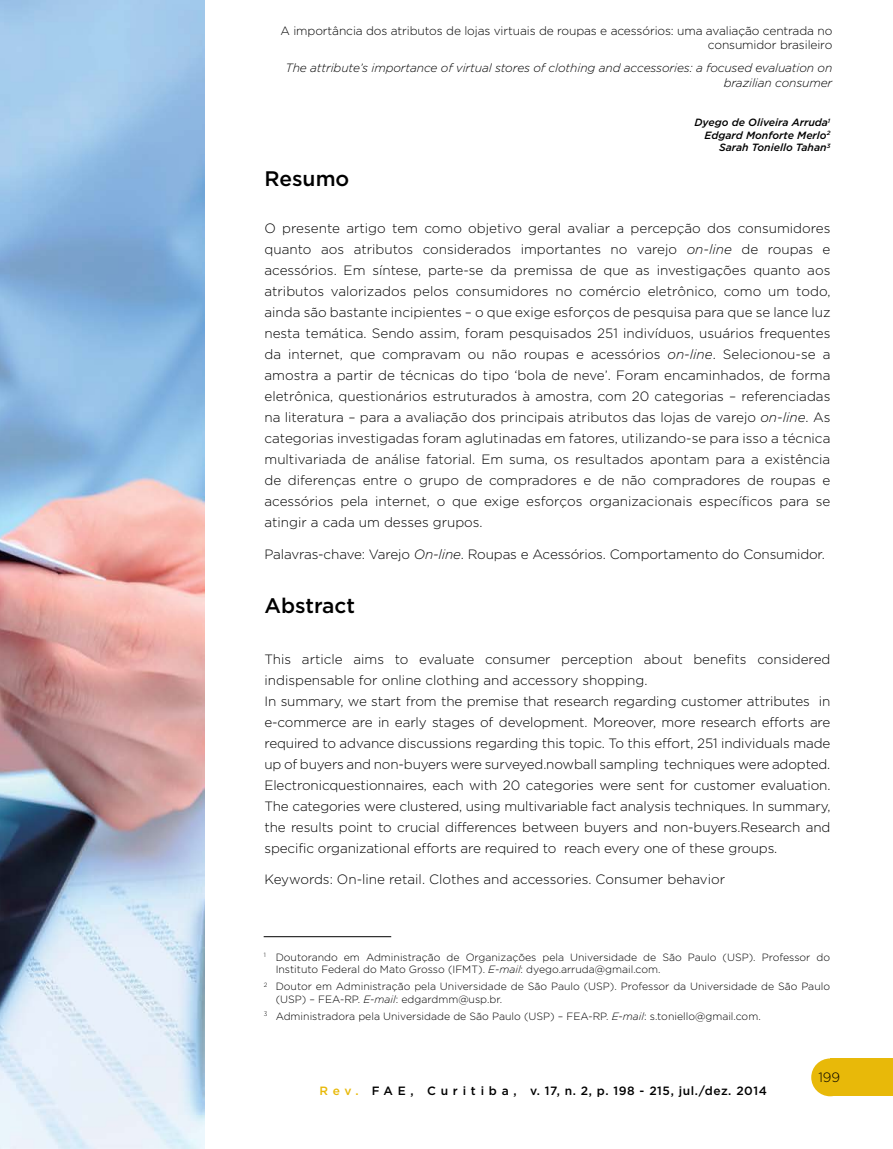
<style>
.page{position:relative;width:893px;height:1149px;background:#fff}
.page>*{position:absolute;margin:0;border:0;box-sizing:border-box;transform-origin:0 0}
.t1{font:500 21px "Gotham";color:#000}
.t2{font:300 13.5px/21px "Gotham";letter-spacing:-.01em;color:#000;text-align:justify}
.t3{font:300 12px/14.4px "Gotham";letter-spacing:-.01em;color:#000;text-align:right}
.t4{font:italic 300 12px/14.4px "Gotham";letter-spacing:-.01em;color:#000;text-align:right}
.t5{font:500 12px "Gotham";letter-spacing:.05em;color:#000}
.t6{font:300 10.5px/12.6px "Gotham";color:#000}
.t7{font:italic 500 10.5px/12.6px "Gotham";color:#000;text-align:right}
.s1{font-style:italic}
.s2{color:#e8b909}
</style>
<div class="page">
<div style="left:830px;top:1058px;width:63px;height:37px;background:#e8b909"></div>
<div style="left:811px;top:1058px;width:38px;height:37px;background:#e8b909;border-radius:50%"></div>
<img style="left:0;top:0;width:204px;height:1148px">
<hr style="left:264px;top:936px;width:127px;height:1px;background:#000">
<p class="t3" style="left:281px;top:23px;width:553px">A importância dos atributos de lojas virtuais de roupas e acessórios: uma avaliação centrada no consumidor brasileiro</p>
<p class="t4" style="left:286px;top:61px;width:548px">The attribute’s importance of virtual stores of clothing and accessories: a focused evaluation on brazilian consumer</p>
<p class="t7" style="left:694px;top:116px;width:137px">Dyego de Oliveira Arruda<sup>1<br></sup>Edgard Monforte Merlo<sup>2<br></sup>Sarah Toniello Tahan<sup>3</sup></p>
<p class="t1" style="left:264px;top:166px;width:86px">Resumo</p>
<p class="t2" style="left:264px;top:217px;width:567px">O presente artigo tem como objetivo geral avaliar a percepção dos consumidores quanto aos atributos considerados importantes no varejo <span class="s1">on-line</span> de roupas e acessórios. Em síntese, parte-se da premissa de que as investigações quanto aos atributos valorizados pelos consumidores no comércio eletrônico, como um todo, ainda são bastante incipientes – o que exige esforços de pesquisa para que se lance luz nesta temática. Sendo assim, foram pesquisados 251 indivíduos, usuários frequentes da internet, que compravam ou não roupas e acessórios <span class="s1">on-line</span>. Selecionou-se a amostra a partir de técnicas do tipo ‘bola de neve’. Foram encaminhados, de forma eletrônica, questionários estruturados à amostra, com 20 categorias – referenciadas na literatura – para a avaliação dos principais atributos das lojas de varejo <span class="s1">on-line</span>. As categorias investigadas foram aglutinadas em fatores, utilizando-se para isso a técnica multivariada de análise fatorial. Em suma, os resultados apontam para a existência de diferenças entre o grupo de compradores e de não compradores de roupas e acessórios pela internet, o que exige esforços organizacionais específicos para se atingir a cada um desses grupos.</p>
<p class="t2" style="left:264px;top:543px;width:562px">Palavras-chave: Varejo <span class="s1">On-line</span>. Roupas e Acessórios. Comportamento do Consumidor.</p>
<p class="t1" style="left:264px;top:593px;width:92px">Abstract</p>
<p class="t2" style="left:264px;top:648px;width:567px;text-align:left">This article aims to evaluate consumer perception about benefits considered indispensable for online clothing and accessory shopping.<br>In summary, we start from the premise that research regarding customer attributes in e-commerce are in early stages of development. Moreover, more research efforts are required to advance discussions regarding this topic. To this effort, 251 individuals made up of buyers and non-buyers were surveyed.nowball sampling techniques were adopted.<br>Electronicquestionnaires, each with 20 categories were sent for customer evaluation.<br>The categories were clustered, using multivariable fact analysis techniques. In summary, the results point to crucial differences between buyers and non-buyers.Research and specific organizational efforts are required to reach every one of these groups.</p>
<p class="t2" style="left:264px;top:868px;width:462px">Keywords: On-line retail. Clothes and accessories. Consumer behavior</p>
<p class="t6" style="left:276px;top:950px;width:556px;text-indent:-12px"><sup>1</sup> Doutorando em Administração de Organizações pela Universidade de São Paulo (USP). Professor do<br>Instituto Federal do Mato Grosso (IFMT). <span class="s1">E-mail</span>: dyego.arruda@gmail.com.</p>
<p class="t6" style="left:276px;top:979px;width:556px;text-indent:-12px"><sup>2</sup> Doutor em Administração pela Universidade de São Paulo (USP). Professor da Universidade de São Paulo (USP) – FEA-RP. <span class="s1">E-mail</span>: edgardmm@usp.br.</p>
<p class="t6" style="left:264px;top:1009px;width:499px"><sup>3</sup> Administradora pela Universidade de São Paulo (USP) – FEA-RP. <span class="s1">E-mail</span>: s.toniello@gmail.com.</p>
<p class="t5" style="left:319px;top:1083px;width:449px"><span class="s2">R e v .</span> F A E , C u r i t i b a , v. 17, n. 2, p. 198 - 215, jul./dez. 2014</p>
<p class="t2" style="left:818px;top:1066px;width:23px">199</p>
</div>
